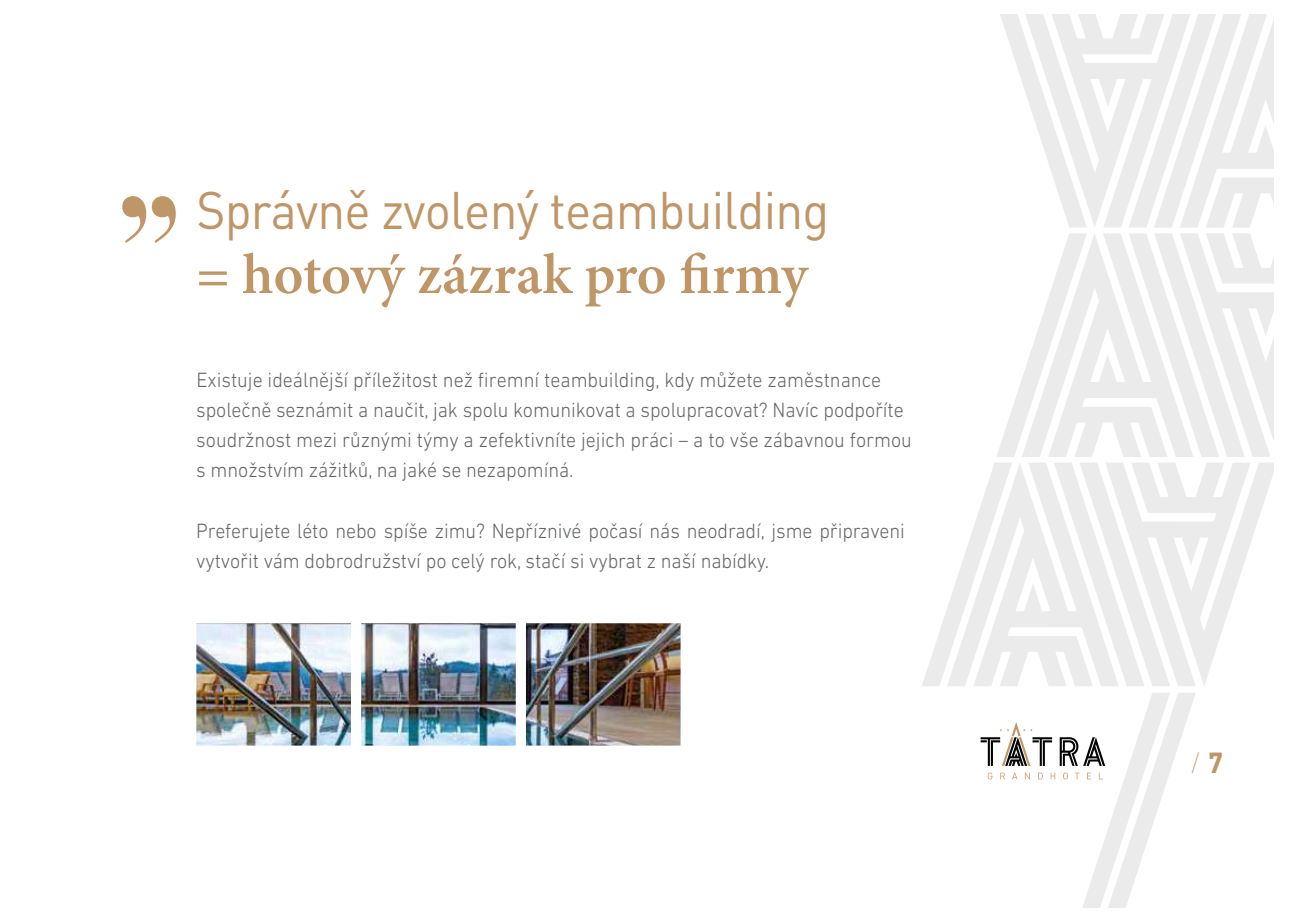
<style>
.page{position:relative;width:1289px;height:919px;background:#fff}
.page>*{position:absolute;margin:0;border:0;box-sizing:border-box;transform-origin:0 0}
.t1{font:52.05px "DIN Pro";letter-spacing:-.015em;color:#bf9667;scale:.95 1}
.t2{font:200 30px "DIN Next LT Pro";color:#bf9667;scale:.95 1}
.t3{font:300 21px/30px "DIN Next LT Pro";letter-spacing:-.005em;color:#646567;scale:.95 1}
.s1{font-weight:700}
</style>
<div class="page">
<svg style="left:922px;top:14px;width:351px;height:672px"></svg>
<svg style="left:199px;top:252px;width:609px;height:55px"></svg>
<svg style="left:122px;top:196px;width:54px;height:47px"></svg>
<svg style="left:980px;top:693px;width:215px;height:214px"></svg>
<img style="left:196px;top:623px;width:484px;height:122px">
<h1 class="t1" style="left:196px;top:175px;width:668px">Správně zvolený teambuilding</h1>
<p class="t3" style="left:196px;top:365px;width:754px">Existuje ideálnější příležitost než firemní teambuilding, kdy můžete zaměstnance společně seznámit a naučit, jak spolu komunikovat a spolupracovat? Navíc podpoříte soudržnost mezi různými týmy a zefektivníte jejich práci – a to vše zábavnou formou s množstvím zážitků, na jaké se nezapomíná.</p>
<p class="t3" style="left:196px;top:515px;width:747px">Preferujete léto nebo spíše zimu? Nepříznivé počasí nás neodradí, jsme připraveni vytvořit vám dobrodružství po celý rok, stačí si vybrat z naší nabídky.</p>
<h2 class="t2" style="left:1189px;top:745px;width:37px">/<span class="s1">7</span></h2>
</div>
